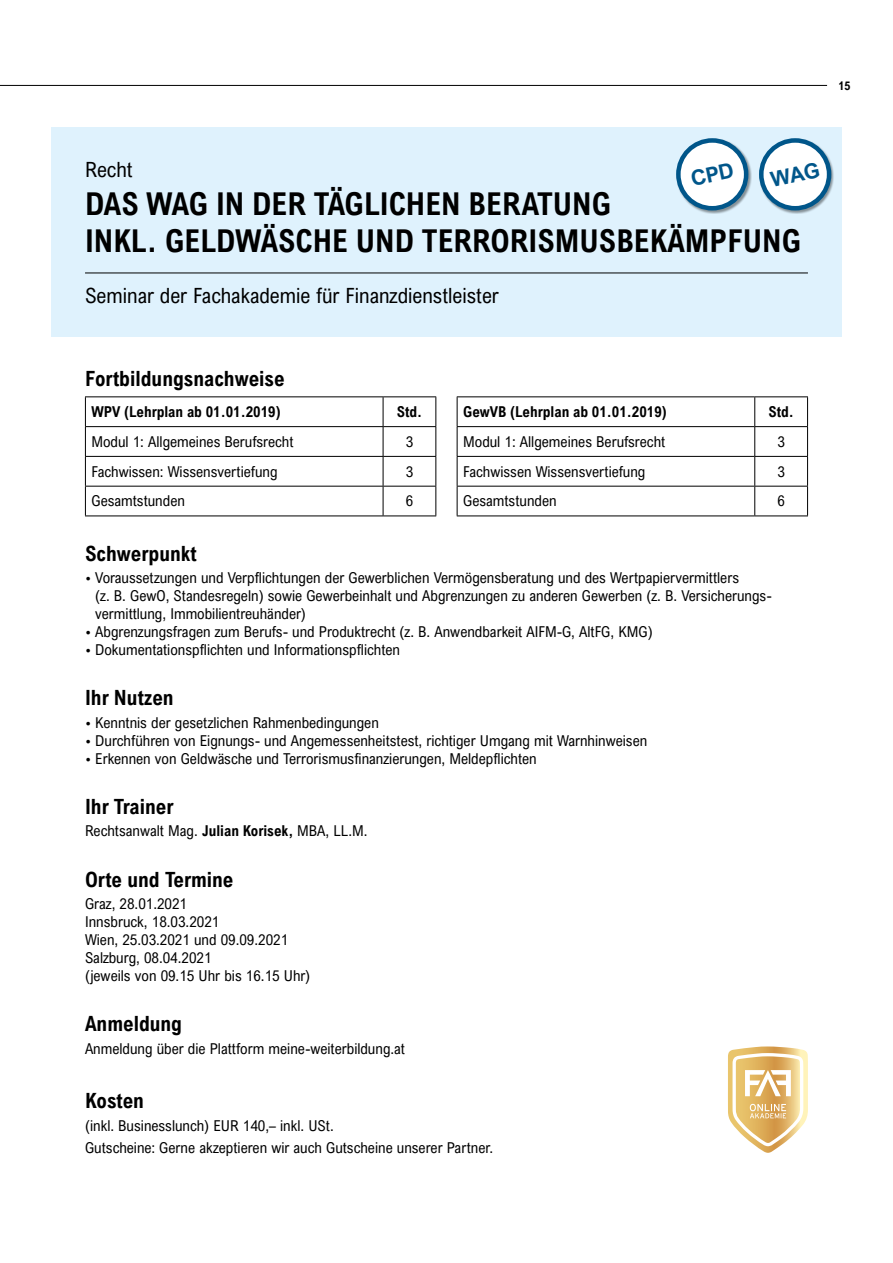
<style>
.page{position:relative;width:893px;height:1263px;background:#fff}
.page>*{position:absolute;margin:0;border:0;box-sizing:border-box;transform-origin:0 0}
.t1{font:700 31.5px/37.8px "Arial Nova Cond";color:#000}
.t2{font:700 21px "Arial Nova Cond";color:#000}
.t3{font:21px "Arial Nova Cond";color:#000}
.t4{font:15px/18px "Arial Nova Cond";color:#000}
.t5{font:700 15px "Arial Nova Cond";color:#000}
.t6{font:700 12px "Arial Nova Cond";color:#000}
.s1{font-family:"The Sans"}
.s2{font-weight:700}
</style>
<div class="page">
<hr style="left:0;top:85px;width:827px;height:1px;background:#000">
<div style="left:51px;top:128px;width:791px;height:209px;background:#dff2fd"></div>
<hr style="left:85px;top:396px;width:298px;height:1px;background:#000">
<hr style="left:383px;top:396px;width:53px;height:1px;background:#000">
<hr style="left:457px;top:396px;width:298px;height:1px;background:#000">
<hr style="left:755px;top:396px;width:53px;height:1px;background:#000">
<hr style="left:85px;top:426px;width:298px;height:1px;background:#000">
<hr style="left:383px;top:426px;width:53px;height:1px;background:#000">
<hr style="left:457px;top:426px;width:298px;height:1px;background:#000">
<hr style="left:755px;top:426px;width:53px;height:1px;background:#000">
<hr style="left:85px;top:456px;width:298px;height:1px;background:#000">
<hr style="left:383px;top:456px;width:53px;height:1px;background:#000">
<hr style="left:457px;top:456px;width:298px;height:1px;background:#000">
<hr style="left:755px;top:456px;width:53px;height:1px;background:#000">
<hr style="left:85px;top:486px;width:298px;height:1px;background:#000">
<svg style="left:85px;top:397px;width:1px;height:118px"></svg>
<hr style="left:383px;top:486px;width:53px;height:1px;background:#000">
<svg style="left:383px;top:397px;width:1px;height:118px"></svg>
<hr style="left:457px;top:486px;width:298px;height:1px;background:#000">
<hr style="left:755px;top:486px;width:53px;height:1px;background:#000">
<svg style="left:754px;top:397px;width:1px;height:118px"></svg>
<svg style="left:807px;top:397px;width:1px;height:118px"></svg>
<hr style="left:85px;top:515px;width:298px;height:1px;background:#000">
<hr style="left:383px;top:515px;width:53px;height:1px;background:#000">
<hr style="left:457px;top:515px;width:298px;height:1px;background:#000">
<hr style="left:755px;top:515px;width:53px;height:1px;background:#000">
<svg style="left:435px;top:397px;width:1px;height:118px"></svg>
<svg style="left:457px;top:397px;width:1px;height:118px"></svg>
<hr style="left:85px;top:273px;width:723px;height:1px;background:#000">
<div style="left:759px;top:138px;width:75px;height:76px;background:#000;opacity:.4"></div>
<svg style="left:761px;top:140px;width:68px;height:68px;background:#dbe7ee"></svg>
<div style="left:759px;top:138px;width:72px;height:72px;border:4px solid #00568a;border-radius:50%"></div>
<div style="left:676px;top:138px;width:75px;height:76px;background:#000;opacity:.4"></div>
<svg style="left:678px;top:140px;width:68px;height:68px;background:#dfeaf0"></svg>
<div style="left:676px;top:138px;width:72px;height:72px;border:4px solid #00568a;border-radius:50%"></div>
<svg style="left:728px;top:1046px;width:80px;height:107px"></svg>
<svg style="left:690px;top:163px;width:44px;height:23px"></svg>
<svg style="left:769px;top:162px;width:51px;height:25px"></svg>
<h2 class="t3" style="left:85px;top:156px;width:49px">Recht</h2>
<h1 class="t1" style="left:85px;top:184px;width:718px">DAS WAG IN DER TÄGLICHEN BERATUNG<br>INKL. GELDWÄSCHE UND TERRORISMUSBEKÄMPFUNG</h1>
<h2 class="t3" style="left:85px;top:282px;width:415px">Seminar der Fachakademie für Finanzdienstleister</h2>
<h2 class="t2" style="left:85px;top:366px;width:201px">Fortbildungsnachweise</h2>
<p class="t5" style="left:91px;top:402px;width:191px">WPV (Lehrplan ab 01.01.2019)</p>
<p class="t5" style="left:397px;top:402px;width:27px">Std.</p>
<p class="t5" style="left:463px;top:402px;width:205px">GewVB (Lehrplan ab 01.01.2019)</p>
<p class="t5" style="left:768px;top:402px;width:27px">Std.</p>
<p class="t4" style="left:91px;top:432px;width:204px">Modul 1: Allgemeines Berufsrecht</p>
<p class="t4" style="left:406px;top:432px;width:9px">3</p>
<p class="t4" style="left:463px;top:432px;width:204px">Modul 1: Allgemeines Berufsrecht</p>
<p class="t4" style="left:777px;top:432px;width:9px">3</p>
<p class="t4" style="left:91px;top:462px;width:188px">Fachwissen: Wissensvertiefung</p>
<p class="t4" style="left:406px;top:462px;width:9px">3</p>
<p class="t4" style="left:463px;top:462px;width:184px">Fachwissen Wissensvertiefung</p>
<p class="t4" style="left:777px;top:462px;width:9px">3</p>
<p class="t4" style="left:91px;top:492px;width:95px">Gesamtstunden</p>
<p class="t4" style="left:406px;top:492px;width:9px">6</p>
<p class="t4" style="left:463px;top:492px;width:95px">Gesamtstunden</p>
<p class="t4" style="left:777px;top:492px;width:9px">6</p>
<h2 class="t2" style="left:85px;top:540px;width:113px">Schwerpunkt</h2>
<p class="t4" style="left:95px;top:568px;width:678px;text-indent:-10px"><span class="s1">•</span> Voraussetzungen und Verpflichtungen der Gewerblichen Vermögensberatung und des Wertpapiervermittlers<br>(z. B. GewO, Standesregeln) sowie Gewerbeinhalt und Abgrenzungen zu anderen Gewerben (z. B. Versicherungs&shy;vermittlung, Immobilientreuhänder)</p>
<p class="t4" style="left:85px;top:622px;width:569px"><span class="s1">•</span> Abgrenzungsfragen zum Berufs- und Produktrecht (z. B. Anwendbarkeit AIFM-G, AltFG, KMG)</p>
<p class="t4" style="left:85px;top:640px;width:317px"><span class="s1">•</span> Dokumentationspflichten und Informationspflichten</p>
<h2 class="t2" style="left:85px;top:685px;width:90px">Ihr Nutzen</h2>
<p class="t4" style="left:85px;top:713px;width:295px"><span class="s1">•</span> Kenntnis der gesetzlichen Rahmenbedingungen</p>
<p class="t4" style="left:85px;top:731px;width:564px"><span class="s1">•</span> Durchführen von Eignungs- und Angemessenheitstest, richtiger Umgang mit Warnhinweisen</p>
<p class="t4" style="left:85px;top:749px;width:453px"><span class="s1">•</span> Erkennen von Geldwäsche und Terrorismusfinanzierungen, Meldepflichten</p>
<h2 class="t2" style="left:85px;top:793px;width:90px">Ihr Trainer</h2>
<p class="t4" style="left:85px;top:822px;width:282px">Rechtsanwalt Mag. <span class="s2">Julian Korisek,</span> MBA, LL.M.</p>
<h2 class="t2" style="left:85px;top:866px;width:150px">Orte und Termine</h2>
<p class="t4" style="left:85px;top:894px;width:227px">Graz, 28.01.2021<br>Innsbruck, 18.03.2021<br>Wien, 25.03.2021 und 09.09.2021<br>Salzburg, 08.04.2021<br>(jeweils von 09.15 Uhr bis 16.15 Uhr)</p>
<h2 class="t2" style="left:85px;top:1011px;width:99px">Anmeldung</h2>
<p class="t4" style="left:85px;top:1039px;width:322px">Anmeldung über die Plattform meine-weiterbildung.at</p>
<h2 class="t2" style="left:85px;top:1088px;width:60px">Kosten</h2>
<p class="t4" style="left:85px;top:1114px;width:407px;line-height:22.2px">(inkl. Businesslunch) EUR 140,– inkl. USt.<br>Gutscheine: Gerne akzeptieren wir auch Gutscheine unserer Partner.</p>
<p class="t6" style="left:838px;top:78px;width:13px">15</p>
</div>
